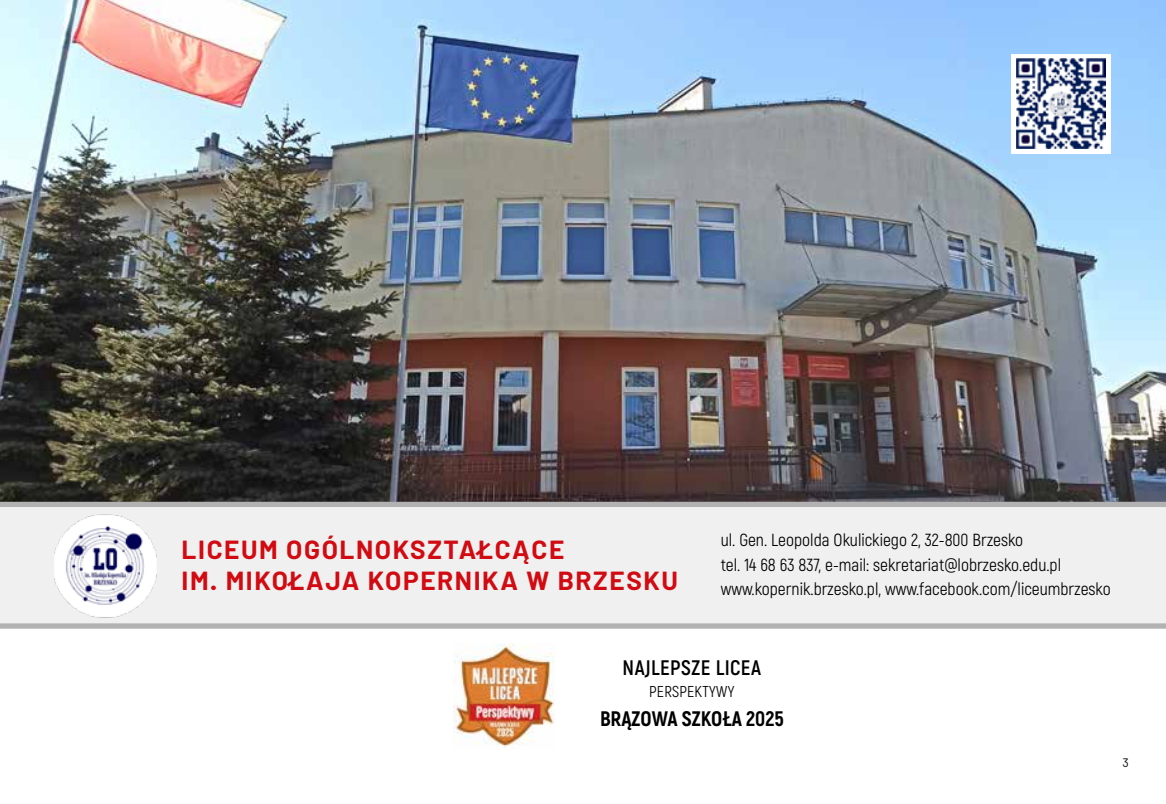
<style>
.page{position:relative;width:1166px;height:804px;background:#fff}
.page>*{position:absolute;margin:0;border:0;box-sizing:border-box;transform-origin:0 0}
.t1{font:700 26.25px/31.5px "Barlow";letter-spacing:.06em;color:#d20a11}
.t2{font:800 21px "Akrobat";color:#000}
.t3{font:700 21px "Akrobat";letter-spacing:.02em;color:#000}
.t4{font:17.5px/24.5px "Akrobat";color:#000}
.t5{font:15.75px "Akrobat";letter-spacing:.02em;color:#000}
.t6{font:12.25px "Barlow";color:#000}
</style>
<div class="page">
<img style="left:0;top:0;width:1166px;height:502px">
<div style="left:0;top:506px;width:1166px;height:122px;background:#f0f0f0"></div>
<div style="left:0;top:623px;width:1166px;height:5px;background:#b3b2b2"></div>
<div style="left:0;top:502px;width:1166px;height:5px;background:#b3b2b2"></div>
<div style="left:1011px;top:54px;width:100px;height:99px;background:#fff"></div>
<img style="left:1016px;top:59px;width:90px;height:89px">
<img style="left:55px;top:514px;width:102px;height:104px">
<img style="left:454px;top:644px;width:101px;height:103px">
<h1 class="t1" style="left:182px;top:533px;width:498px">LICEUM OGÓLNOKSZTAŁCĄCE<br>IM. MIKOŁAJA KOPERNIKA W BRZESKU</h1>
<p class="t4" style="left:721px;top:528px;width:391px">ul. Gen. Leopolda Okulickiego 2, 32-800 Brzesko<br>tel. 14 68 63 837, e-mail: sekretariat@lobrzesko.edu.pl www.kopernik.brzesko.pl, www.facebook.com/liceumbrzesko</p>
<p class="t3" style="left:622px;top:654px;width:140px">NAJLEPSZE LICEA</p>
<p class="t5" style="left:649px;top:682px;width:87px">PERSPEKTYWY</p>
<p class="t2" style="left:600px;top:705px;width:185px">BRĄZOWA SZKOŁA 2025</p>
<p class="t6" style="left:1122px;top:754px;width:8px">3</p>
</div>
